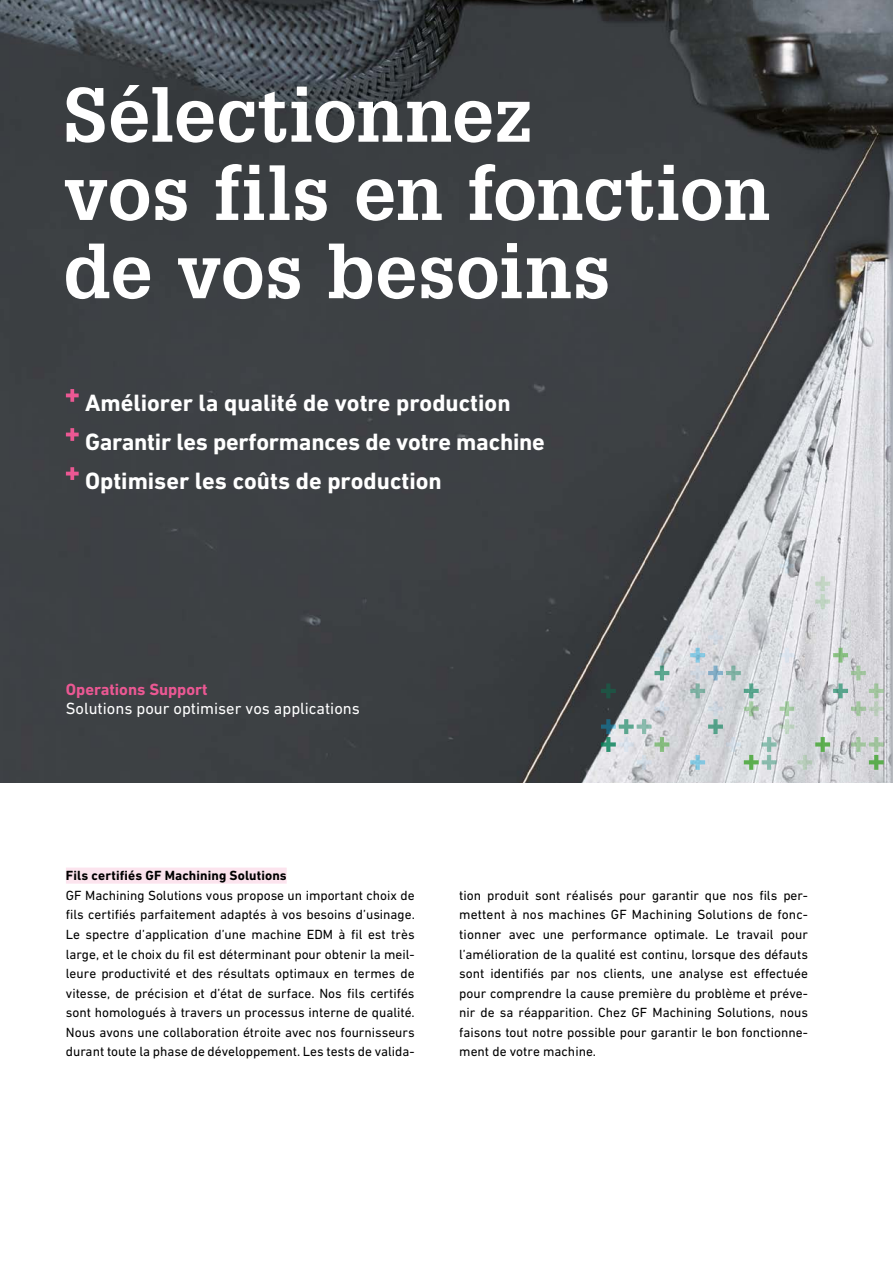
<style>
.page{position:relative;width:893px;height:1263px;background:#fff}
.page>*{position:absolute;margin:0;border:0;box-sizing:border-box;transform-origin:0 0}
.t1{font:700 75px/78.2px "Glypha LT Pro";letter-spacing:.005em;color:#fff}
.t2{font:700 24px/39.2px "DIN Next W1 G";color:#fff}
.t3{font:16.5px "DIN Next W1 G";color:#fff}
.t4{font:700 16.5px "DIN Next W1 G";color:#eb5893}
.t5{font:13.5px/19.5px "DIN Next W1 G";color:#000;text-align:justify}
.t6{font:700 13.5px "DIN Next W1 G";letter-spacing:.01em;color:#000}
</style>
<div class="page">
<img style="left:0;top:0;width:893px;height:782px">
<svg style="left:815px;top:576px;width:15px;height:33px"></svg>
<svg style="left:779px;top:558px;width:15px;height:15px"></svg>
<svg style="left:601px;top:648px;width:68px;height:122px;background:#979fa1"></svg>
<svg style="left:690px;top:630px;width:194px;height:140px;background:#ced4d5"></svg>
<svg style="left:66px;top:389px;width:13px;height:13px"></svg>
<svg style="left:66px;top:428px;width:13px;height:13px"></svg>
<svg style="left:66px;top:467px;width:13px;height:13px"></svg>
<div style="left:66px;top:867px;width:221px;height:17px;background:#fce4ee"></div>
<h1 class="t1" style="left:64px;top:74px;width:708px">Sélectionnez<br>vos fils en fonction de vos besoins</h1>
<h2 class="t2" style="left:85px;top:383px;width:461px">Améliorer la qualité de votre production<br>Garantir les performances de votre machine<br>Optimiser les coûts de production</h2>
<p class="t4" style="left:66px;top:679px;width:143px">Operations Support</p>
<p class="t3" style="left:66px;top:699px;width:296px">Solutions pour optimiser vos applications</p>
<p class="t6" style="left:66px;top:868px;width:222px">Fils certifiés GF Machining Solutions</p>
<p class="t5" style="left:66px;top:885px;width:350px">GF Machining Solutions vous propose un important choix de fils certifiés parfaitement adaptés à vos besoins d’usinage.<br>Le spectre d’application d’une machine EDM à fil est très large, et le choix du fil est déterminant pour obtenir la meil&shy;leure productivité et des résultats optimaux en termes de vitesse, de précision et d’état de surface. Nos fils certifés sont homologués à travers un processus interne de qualité.<br>Nous avons une collaboration étroite avec nos fournisseurs durant toute la phase de développement. Les tests de valida-</p>
<p class="t5" style="left:459px;top:885px;width:350px">tion produit sont réalisés pour garantir que nos fils per&shy;mettent à nos machines GF Machining Solutions de fonc&shy;tionner avec une performance optimale. Le travail pour l’amélioration de la qualité est continu, lorsque des défauts sont identifiés par nos clients, une analyse est effectuée pour comprendre la cause première du problème et préve&shy;nir de sa réapparition. Chez GF Machining Solutions, nous faisons tout notre possible pour garantir le bon fonctionne&shy;ment de votre machine.</p>
</div>
